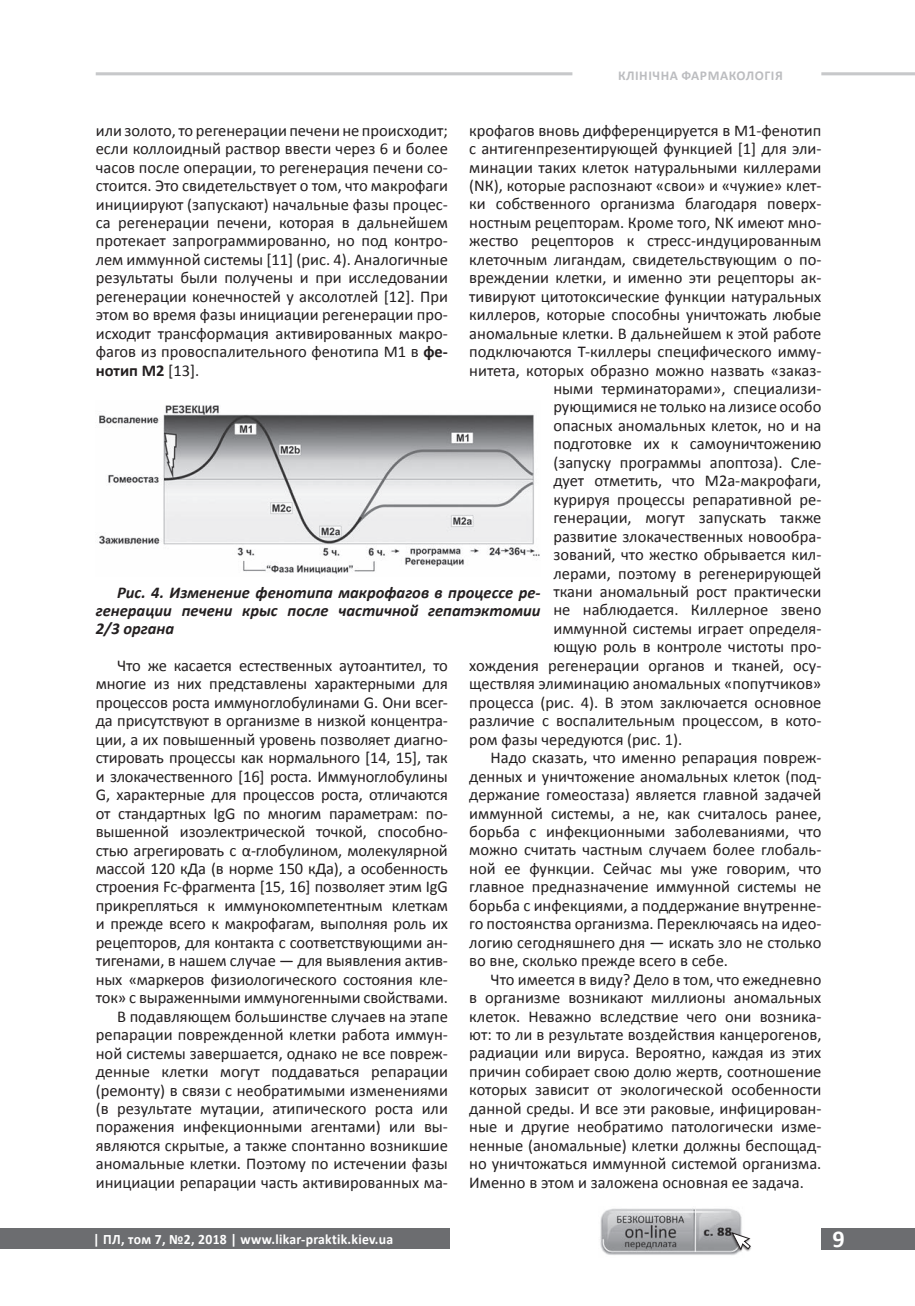
<style>
.page{position:relative;width:915px;height:1306px;background:#fff}
.page>*{position:absolute;margin:0;border:0;box-sizing:border-box;transform-origin:0 0}
.t1{font:700 24.15px "Calibri";color:#fff}
.t2{font:16.5px/18.5px "Calibri";color:#231f20;text-align:justify}
.t3{font:italic 700 16.5px/18px "Calibri";color:#231f20;text-align:justify}
.t4{font:700 14.4px "Calibri";letter-spacing:.02em;color:#fff;scale:.95 1}
.t5{font:700 13.5px "Calibri";letter-spacing:.04em;color:#bcbdc0}
.s1{font-weight:700}
</style>
<div class="page">
<div style="left:0;top:1228px;width:450px;height:20px;background:#6c6d70"></div>
<div style="left:821px;top:1228px;width:93px;height:21px;background:#6c6d70"></div>
<img style="left:600px;top:1208px;width:142px;height:47px">
<div style="left:729px;top:1232px;width:22px;height:20px;background:#231f20;opacity:.75"></div>
<svg style="left:731px;top:1232px;width:19px;height:18px"></svg>
<hr style="left:96px;top:72px;width:476px;height:3px;background:#939598">
<hr style="left:821px;top:72px;width:93px;height:3px;background:#939598">
<img style="left:99px;top:405px;width:441px;height:169px">
<p class="t5" style="left:617px;top:67px;width:166px">КЛІНІЧНА ФАРМАКОЛОГІЯ</p>
<p class="t2" style="left:469px;top:121px;width:353px">крофагов вновь дифференцируется в М1-фенотип</p>
<p class="t2" style="left:469px;top:139px;width:353px">с антигенпрезентирующей функцией [1] для эли-</p>
<p class="t2" style="left:469px;top:158px;width:353px">минации таких клеток натуральными киллерами</p>
<p class="t2" style="left:469px;top:176px;width:353px">(NК), которые распознают «свои» и «чужие» клет-</p>
<p class="t2" style="left:469px;top:195px;width:353px">ки собственного организма благодаря поверх-</p>
<p class="t2" style="left:469px;top:213px;width:353px">ностным рецепторам. Кроме того, NK имеют мно-</p>
<p class="t2" style="left:469px;top:232px;width:353px">жество рецепторов к стресс-индуцированным</p>
<p class="t2" style="left:469px;top:250px;width:353px">клеточным лигандам, свидетельствующим о по-</p>
<p class="t2" style="left:469px;top:268px;width:353px">вреждении клетки, и именно эти рецепторы ак-</p>
<p class="t2" style="left:469px;top:287px;width:353px">тивируют цитотоксические функции натуральных</p>
<p class="t2" style="left:469px;top:305px;width:353px">киллеров, которые способны уничтожать любые</p>
<p class="t2" style="left:469px;top:324px;width:353px">аномальные клетки. В дальнейшем к этой работе</p>
<p class="t2" style="left:469px;top:342px;width:353px">подключаются Т-киллеры специфического имму-</p>
<p class="t2" style="left:469px;top:361px;width:353px">нитета, которых образно можно назвать «заказ-</p>
<p class="t2" style="left:553px;top:379px;width:269px">ными терминаторами», специализи-</p>
<p class="t2" style="left:553px;top:398px;width:269px">рующимися не только на лизисе особо</p>
<p class="t2" style="left:553px;top:416px;width:269px">опасных аномальных клеток, но и на</p>
<p class="t2" style="left:553px;top:435px;width:269px">подготовке их к самоуничтожению</p>
<p class="t2" style="left:553px;top:453px;width:269px">(запуску программы апоптоза). Сле-</p>
<p class="t2" style="left:553px;top:471px;width:269px">дует отметить, что M2а-макрофаги,</p>
<p class="t2" style="left:553px;top:490px;width:269px">курируя процессы репаративной ре-</p>
<p class="t2" style="left:553px;top:508px;width:269px">генерации, могут запускать также</p>
<p class="t2" style="left:553px;top:527px;width:269px">развитие злокачественных новообра-</p>
<p class="t2" style="left:553px;top:545px;width:269px">зований, что жестко обрывается кил-</p>
<p class="t2" style="left:553px;top:564px;width:269px">лерами, поэтому в регенерирующей</p>
<p class="t2" style="left:553px;top:582px;width:269px">ткани аномальный рост практически</p>
<p class="t2" style="left:553px;top:601px;width:269px">не наблюдается. Киллерное звено</p>
<p class="t2" style="left:553px;top:619px;width:269px">иммунной системы играет определя-</p>
<p class="t2" style="left:553px;top:637px;width:269px">ющую роль в контроле чистоты про-</p>
<p class="t2" style="left:469px;top:656px;width:353px">хождения регенерации органов и тканей, осу-</p>
<p class="t2" style="left:469px;top:674px;width:353px">ществляя элиминацию аномальных «попутчиков»</p>
<p class="t2" style="left:469px;top:693px;width:353px">процесса (рис. 4). В этом заключается основное</p>
<p class="t2" style="left:469px;top:711px;width:353px">различие с воспалительным процессом, в кото-</p>
<p class="t2" style="left:469px;top:730px;width:214px">ром фазы чередуются (рис. 1).</p>
<p class="t2" style="left:490px;top:748px;width:332px">Надо сказать, что именно репарация повреж-</p>
<p class="t2" style="left:469px;top:767px;width:353px">денных и уничтожение аномальных клеток (под-</p>
<p class="t2" style="left:469px;top:785px;width:353px">держание гомеостаза) является главной задачей</p>
<p class="t2" style="left:469px;top:803px;width:353px">иммунной системы, а не, как считалось ранее,</p>
<p class="t2" style="left:469px;top:822px;width:353px">борьба с инфекционными заболеваниями, что</p>
<p class="t2" style="left:469px;top:840px;width:353px">можно считать частным случаем более глобаль-</p>
<p class="t2" style="left:469px;top:859px;width:353px">ной ее функции. Сейчас мы уже говорим, что</p>
<p class="t2" style="left:469px;top:877px;width:353px">главное предназначение иммунной системы не</p>
<p class="t2" style="left:469px;top:896px;width:353px">борьба с инфекциями, а поддержание внутренне-</p>
<p class="t2" style="left:469px;top:914px;width:353px">го постоянства организма. Переключаясь на идео-</p>
<p class="t2" style="left:469px;top:933px;width:353px">логию сегодняшнего дня — искать зло не столько</p>
<p class="t2" style="left:469px;top:951px;width:260px">во вне, сколько прежде всего в себе.</p>
<p class="t2" style="left:490px;top:969px;width:332px">Что имеется в виду? Дело в том, что ежедневно</p>
<p class="t2" style="left:469px;top:988px;width:353px">в организме возникают миллионы аномальных</p>
<p class="t2" style="left:469px;top:1006px;width:353px">клеток. Неважно вследствие чего они возника-</p>
<p class="t2" style="left:469px;top:1025px;width:353px">ют: то ли в результате воздействия канцерогенов,</p>
<p class="t2" style="left:469px;top:1043px;width:353px">радиации или вируса. Вероятно, каждая из этих</p>
<p class="t2" style="left:469px;top:1062px;width:353px">причин собирает свою долю жертв, соотношение</p>
<p class="t2" style="left:469px;top:1080px;width:353px">которых зависит от экологической особенности</p>
<p class="t2" style="left:469px;top:1099px;width:353px">данной среды. И все эти раковые, инфицирован-</p>
<p class="t2" style="left:469px;top:1117px;width:353px">ные и другие необратимо патологически изме-</p>
<p class="t2" style="left:469px;top:1136px;width:353px">ненные (аномальные) клетки должны беспощад-</p>
<p class="t2" style="left:469px;top:1154px;width:353px">но уничтожаться иммунной системой организма.</p>
<p class="t2" style="left:469px;top:1172px;width:336px">Именно в этом и заложена основная ее задача.</p>
<p class="t2" style="left:96px;top:121px;width:353px">или золото, то регенерации печени не происходит; если коллоидный раствор ввести через 6 и более часов после операции, то регенерация печени со&shy;стоится. Это свидетельствует о том, что макрофаги инициируют (запускают) начальные фазы процес&shy;са регенерации печени, которая в дальнейшем протекает запрограммированно, но под контро&shy;лем иммунной системы [11] (рис. 4). Аналогичные результаты были получены и при исследовании регенерации конечностей у аксолотлей [12]. При этом во время фазы инициации регенерации про&shy;исходит трансформация активированных макро&shy;фагов из провоспалительного фенотипа М1 в <span class="s1">фе&shy;нотип М2</span> [13].</p>
<p class="t3" style="left:96px;top:583px;width:446px;text-indent:21px">Рис. 4. Изменение фенотипа макрофагов в процессе ре&shy;генерации печени крыс после частичной гепатэктомии 2/3 органа</p>
<p class="t2" style="left:96px;top:656px;width:353px;text-align:right">Что же касается естественных аутоантител, то многие из них представлены характерными для процессов роста иммуноглобулинами G. Они всег&shy;да присутствуют в организме в низкой концентра&shy;ции, а их повышенный уровень позволяет диагно&shy;стировать процессы как нормального [14, 15], так и злокачественного [16] роста. Иммуноглобулины G, характерные для процессов роста, отличаются от стандартных IgG по многим параметрам: по&shy;вышенной изоэлектрической точкой, способно&shy;стью агрегировать с α-глобулином, молекулярной массой 120 кДа (в норме 150 кДа), а особенность строения Fc-фрагмента [15, 16] позволяет этим IgG прикрепляться к иммунокомпетентным клеткам и прежде всего к макрофагам, выполняя роль их рецепторов, для контакта с соответствующими ан&shy;тигенами, в нашем случае — для выявления актив&shy;ных «маркеров физиологического состояния кле&shy;ток» с выраженными иммуногенными свойствами.<br>В подавляющем большинстве случаев на этапе репарации поврежденной клетки работа иммун&shy;ной системы завершается, однако не все повреж&shy;денные клетки могут поддаваться репарации (ремонту) в связи с необратимыми изменениями (в результате мутации, атипического роста или поражения инфекционными агентами) или вы&shy;являются скрытые, а также спонтанно возникшие аномальные клетки. Поэтому по истечении фазы инициации репарации часть активированных ма-</p>
<p class="t4" style="left:93px;top:1229px;width:317px">| ПЛ, том 7, №2, 2018 | www.likar-praktik.kiev.ua</p>
<h1 class="t1" style="left:832px;top:1223px;width:14px">9</h1>
</div>
